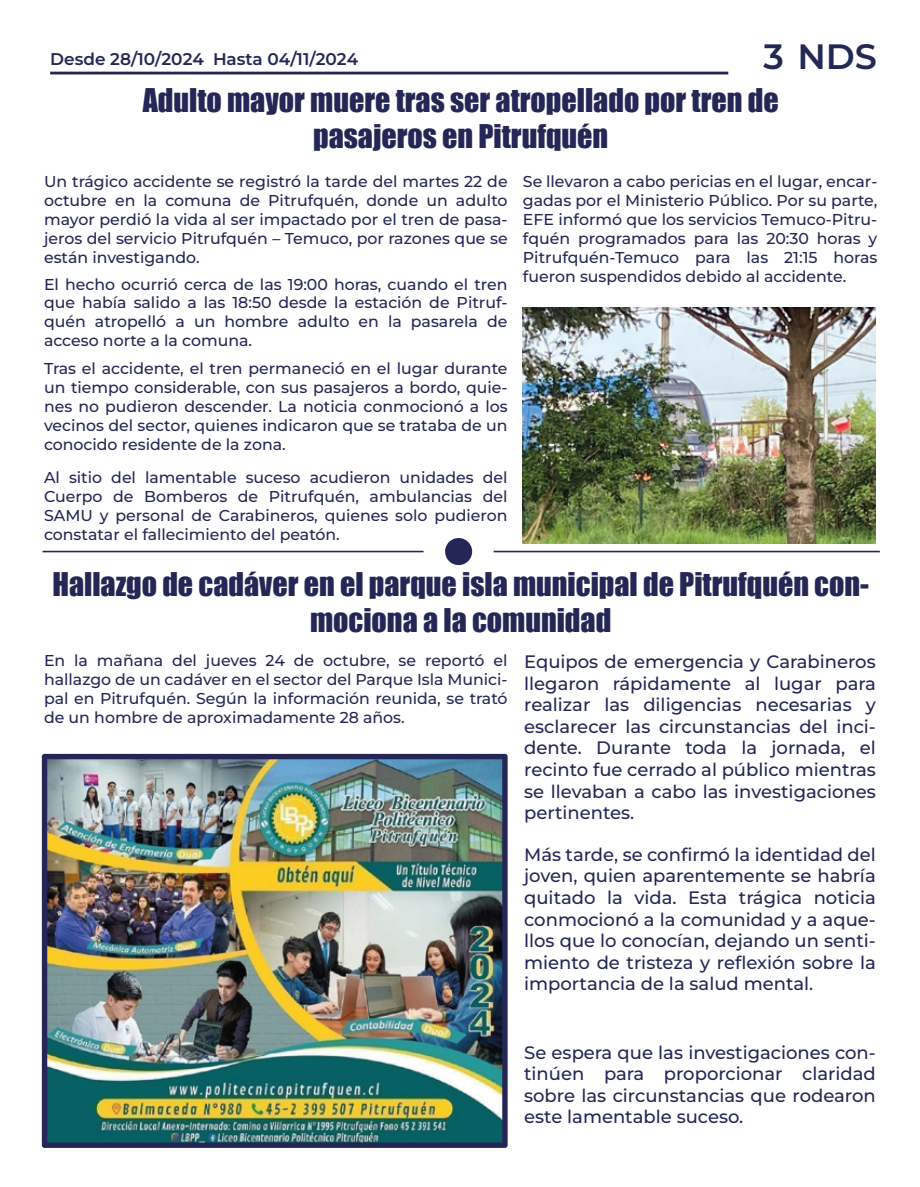
<style>
.page{position:relative;width:920px;height:1187px;background:#fff}
.page>*{position:absolute;margin:0;border:0;box-sizing:border-box;transform-origin:0 0}
.t1{font:600 35.1px "Montserrat";color:#222955}
.t2{font:30px/36px "Impact";color:#242756;text-align:center}
.t3{font:500 18px/21.6px "Montserrat";color:#242756;text-align:justify}
.t4{font:600 16.95px "Montserrat";color:#242756}
.t5{font:500 15.75px/18.9px "Montserrat";color:#242756;text-align:justify}
</style>
<div class="page">
<hr style="left:50px;top:72px;width:678px;height:2px;background:#242756">
<img style="left:42px;top:753px;width:466px;height:394px">
<hr style="left:43px;top:550px;width:381px;height:2px;background:#242756">
<hr style="left:494px;top:550px;width:386px;height:2px;background:#242756">
<div style="left:445px;top:538px;width:27px;height:27px;background:#242756;border-radius:50%"></div>
<img style="left:523px;top:308px;width:353px;height:235px">
<p class="t4" style="left:50px;top:48px;width:310px">Desde 28/10/2024 Hasta 04/11/2024</p>
<h1 class="t1" style="left:763px;top:33px;width:115px">3 NDS</h1>
<h2 class="t2" style="left:143px;top:81px;width:637px">Adulto mayor muere tras ser atropellado por tren de pasajeros en Pitrufquén</h2>
<p class="t5" style="left:44px;top:172px;width:465px">Un trágico accidente se registró la tarde del martes 22 de octubre en la comuna de Pitrufquén, donde un adulto mayor perdió la vida al ser impactado por el tren de pasa&shy;jeros del servicio Pitrufquén – Temuco, por razones que se están investigando.</p>
<p class="t5" style="left:523px;top:172px;width:356px">Se llevaron a cabo pericias en el lugar, encar&shy;gadas por el Ministerio Público. Por su parte, EFE informó que los servicios Temuco-Pitru&shy;fquén programados para las 20:30 horas y Pitrufquén-Temuco para las 21:15 horas fueron suspendidos debido al accidente.</p>
<p class="t5" style="left:44px;top:274px;width:465px">El hecho ocurrió cerca de las 19:00 horas, cuando el tren que había salido a las 18:50 desde la estación de Pitruf&shy;quén atropelló a un hombre adulto en la pasarela de acceso norte a la comuna.</p>
<p class="t5" style="left:44px;top:359px;width:465px">Tras el accidente, el tren permaneció en el lugar durante un tiempo considerable, con sus pasajeros a bordo, quie&shy;nes no pudieron descender. La noticia conmocionó a los vecinos del sector, quienes indicaron que se trataba de un conocido residente de la zona.</p>
<p class="t5" style="left:44px;top:467px;width:465px">Al sitio del lamentable suceso acudieron unidades del Cuerpo de Bomberos de Pitrufquén, ambulancias del SAMU y personal de Carabineros, quienes solo pudieron constatar el fallecimiento del peatón.</p>
<h2 class="t2" style="left:52px;top:565px;width:818px">Hallazgo de cadáver en el parque isla municipal de Pitrufquén con&shy;mociona a la comunidad</h2>
<p class="t5" style="left:44px;top:650px;width:465px">En la mañana del jueves 24 de octubre, se reportó el hallazgo de un cadáver en el sector del Parque Isla Munici&shy;pal en Pitrufquén. Según la información reunida, se trató de un hombre de aproximadamente 28 años.</p>
<p class="t3" style="left:524px;top:650px;width:353px">Equipos de emergencia y Carabineros llegaron rápidamente al lugar para realizar las diligencias necesarias y esclarecer las circunstancias del inci&shy;dente. Durante toda la jornada, el recinto fue cerrado al público mientras se llevaban a cabo las investigaciones pertinentes.</p>
<p class="t3" style="left:524px;top:843px;width:353px">Más tarde, se confirmó la identidad del joven, quien aparentemente se habría quitado la vida. Esta trágica noticia conmocionó a la comunidad y a aque&shy;llos que lo conocían, dejando un senti&shy;miento de tristeza y reflexión sobre la importancia de la salud mental.</p>
<p class="t3" style="left:524px;top:1040px;width:353px">Se espera que las investigaciones con&shy;tinúen para proporcionar claridad sobre las circunstancias que rodearon este lamentable suceso.</p>
</div>
